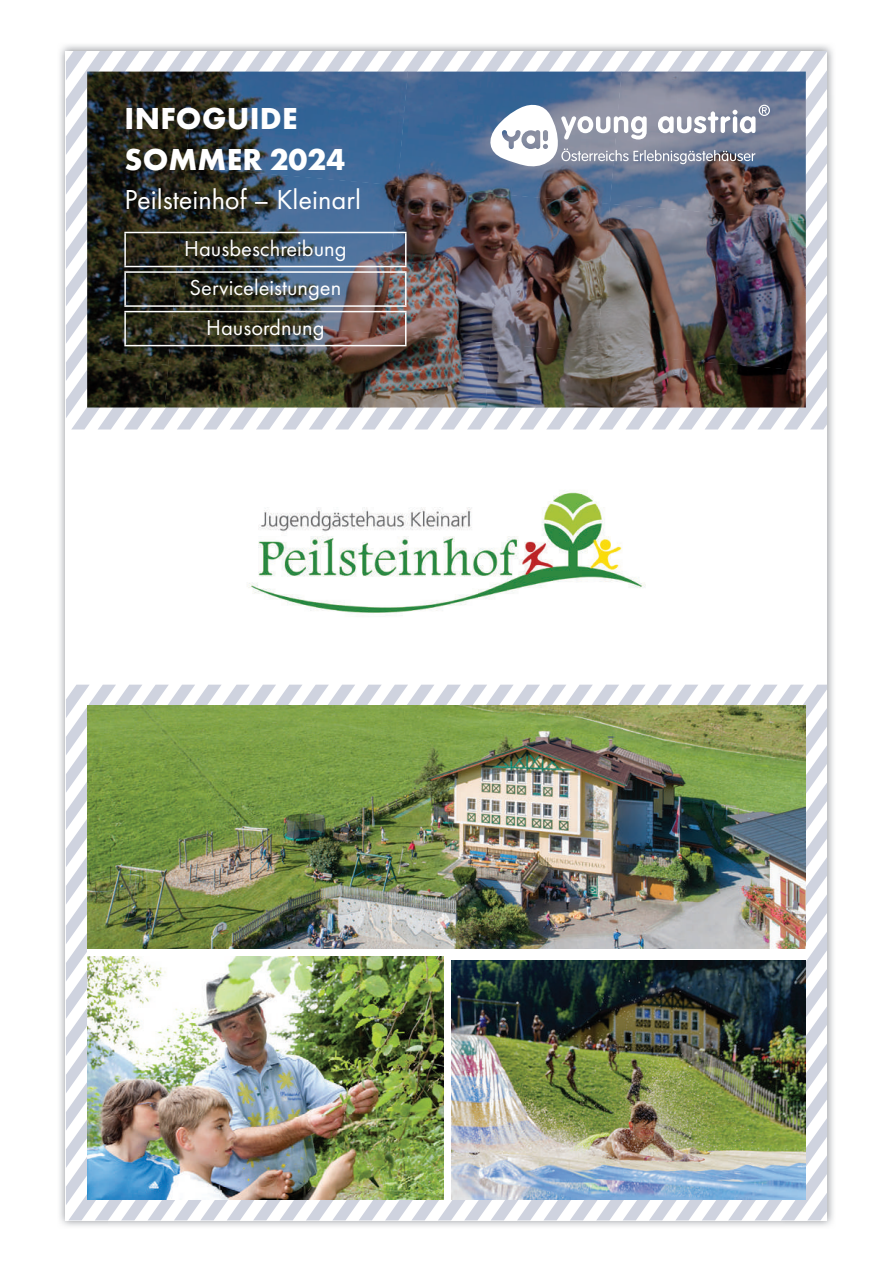
<style>
.page{position:relative;width:893px;height:1263px;background:#fff}
.page>*{position:absolute;margin:0;border:0;box-sizing:border-box;transform-origin:0 0}
.t1{font:700 31.5px/41.4px "Futura PT";letter-spacing:.01em;color:#fff}
.t2{font:28.5px "Futura PT";color:#fff}
.t3{font:22.5px/39.6px "Futura PT";color:#fff;text-align:center}
</style>
<div class="page">
<img style="left:60px;top:45px;width:773px;height:51px">
<img style="left:59px;top:96px;width:50px;height:1130px">
<img style="left:784px;top:96px;width:50px;height:1130px">
<div style="left:66px;top:51px;width:761px;height:1169px;background:#fff"></div>
<svg style="left:66px;top:685px;width:82px;height:520px"></svg>
<svg style="left:148px;top:685px;width:392px;height:535px"></svg>
<svg style="left:464px;top:1199px;width:185px;height:21px"></svg>
<svg style="left:649px;top:685px;width:178px;height:535px"></svg>
<div style="left:87px;top:706px;width:719px;height:493px;background:#fff"></div>
<svg style="left:66px;top:55px;width:5px;height:251px"></svg>
<svg style="left:71px;top:51px;width:106px;height:378px"></svg>
<svg style="left:177px;top:51px;width:281px;height:378px;fill:#d7dae4"></svg>
<img style="left:87px;top:706px;width:719px;height:242px">
<img style="left:452px;top:960px;width:354px;height:239px">
<img style="left:87px;top:957px;width:356px;height:242px">
<img style="left:247px;top:490px;width:399px;height:126px">
<img style="left:194px;top:72px;width:204px;height:95px">
<img style="left:398px;top:72px;width:89px;height:113px">
<img style="left:87px;top:72px;width:107px;height:286px">
<img style="left:172px;top:167px;width:226px;height:148px">
<img style="left:385px;top:185px;width:102px;height:130px">
<img style="left:164px;top:315px;width:323px;height:92px">
<img style="left:87px;top:358px;width:81px;height:49px">
<hr style="left:124px;top:232px;width:283px;height:1px;background:#fff">
<hr style="left:124px;top:233px;width:2px;height:33px;background:#fff">
<hr style="left:405px;top:233px;width:1px;height:33px;background:#fff">
<hr style="left:124px;top:273px;width:2px;height:32px;background:#fff">
<hr style="left:405px;top:273px;width:1px;height:32px;background:#fff">
<hr style="left:124px;top:312px;width:2px;height:33px;background:#fff">
<hr style="left:405px;top:312px;width:1px;height:33px;background:#fff">
<hr style="left:124px;top:345px;width:283px;height:1px;background:#fff">
<hr style="left:124px;top:266px;width:283px;height:1px;background:#fff">
<hr style="left:124px;top:271px;width:283px;height:2px;background:#fff">
<hr style="left:124px;top:305px;width:283px;height:2px;background:#fff">
<hr style="left:124px;top:311px;width:283px;height:1px;background:#fff">
<img style="left:487px;top:51px;width:340px;height:378px">
<h1 class="t1" style="left:125px;top:97px;width:222px">INFOGUIDE<br>SOMMER 2024</h1>
<p class="t2" style="left:124px;top:182px;width:238px">Peilsteinhof – Kleinarl</p>
<p class="t3" style="left:184px;top:228px;width:164px">Hausbeschreibung<br>Serviceleistungen<br>Hausordnung</p>
</div>
